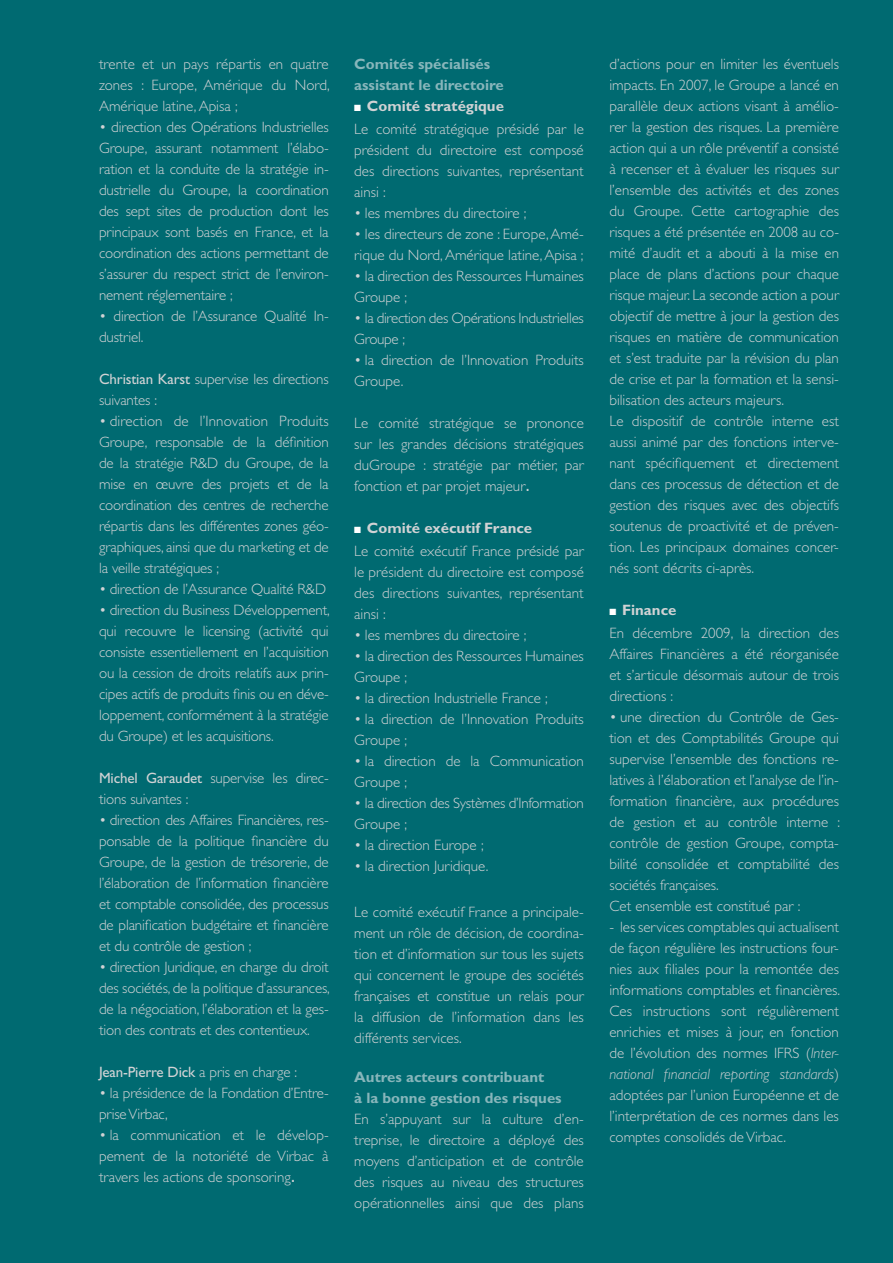
<style>
.page{position:relative;width:893px;height:1263px;background:#006a71}
.page>*{position:absolute;margin:0;border:0;box-sizing:border-box;transform-origin:0 0}
.t1{font:300 15px/21px "Gill Sans";color:#d1d2d4}
.t2{font:300 15px/21px "Gill Sans";letter-spacing:-.02em;color:#d1d2d4}
.t3{font:700 15px/21px "Gill Sans";color:#88b6bb}
.t4{font:15px "Gill Sans";letter-spacing:-.01em;color:#d1d2d4}
.s1{font-weight:400}
.s2{font-weight:300}
.s3{font-family:"Tahoma";font-weight:400}
.s4{color:#fff}
.s5{font-weight:700}
.s6{font-weight:700;color:#88b6bb}
.s7{font-style:italic}
</style>
<div class="page">
<p class="t1" style="left:99px;top:54px;width:232px;text-align:justify">trente et un pays répartis en quatre zones : Europe, Amérique du Nord, Amérique latine, Apisa ;</p>
<p class="t1" style="left:99px;top:117px;width:231px;text-align:justify">• direction des Opérations Industrielles Groupe, assurant notamment l’élabo&shy;ration et la conduite de la stratégie in&shy;dustrielle du Groupe, la coordination des sept sites de production dont les principaux sont basés en France, et la coordination des actions permettant de s’assurer du respect strict de l’environ&shy;nement réglementaire ;</p>
<p class="t1" style="left:99px;top:306px;width:231px">• direction de l’Assurance Qualité In&shy;dustriel.</p>
<p class="t1" style="left:99px;top:369px;width:231px"><span class="s1">Christian Karst</span> supervise les directions suivantes :</p>
<p class="t1" style="left:99px;top:411px;width:231px;text-align:justify">• direction de l’Innovation Produits Groupe, responsable de la définition de la stratégie R&amp;D du Groupe, de la mise en œuvre des projets et de la coordination des centres de recherche répartis dans les différentes zones géo&shy;graphiques, ainsi que du marketing et de la veille stratégiques ;</p>
<p class="t1" style="left:99px;top:579px;width:229px">• direction de l’Assurance Qualité R&amp;D</p>
<p class="t1" style="left:99px;top:600px;width:232px;text-align:justify">• direction du Business Développement, qui recouvre le licensing (activité qui consiste essentiellement en l’acquisition ou la cession de droits relatifs aux prin&shy;cipes actifs de produits finis ou en déve&shy;loppement, conformément à la stratégie du Groupe) et les acquisitions.</p>
<p class="t1" style="left:99px;top:768px;width:231px"><span class="s1">Michel Garaudet</span> supervise les direc&shy;tions suivantes :</p>
<p class="t1" style="left:99px;top:810px;width:231px;text-align:justify">• direction des Affaires Financières, res&shy;ponsable de la politique financière du Groupe, de la gestion de trésorerie, de l’élaboration de l’information financière et comptable consolidée, des processus de planification budgétaire et financière et du contrôle de gestion ;</p>
<p class="t1" style="left:99px;top:957px;width:232px;text-align:justify">• direction Juridique, en charge du droit des sociétés, de la politique d’assurances, de la négociation, l’élaboration et la ges&shy;tion des contrats et des contentieux.</p>
<p class="t4" style="left:99px;top:1064px;width:200px">Jean-Pierre Dick <span class="s2">a pris en charge :</span></p>
<p class="t1" style="left:99px;top:1083px;width:231px">• la présidence de la Fondation d’Entre&shy;prise Virbac,</p>
<p class="t1" style="left:99px;top:1125px;width:231px;text-align:justify">• la communication et le dévelop&shy;pement de la notoriété de Virbac à travers les actions de sponsoring<span class="s3">.</span></p>
<p class="t3" style="left:354px;top:53px;width:151px">Comités spécialisés assistant le directoire</p>
<p class="t1" style="left:354px;top:95px;width:231px;line-height:23.1px"><span class="s4">■</span> <span class="s5">Comité stratégique<br></span>Le comité stratégique présidé par le</p>
<p class="t1" style="left:354px;top:140px;width:231px;text-align:justify">président du directoire est composé des directions suivantes, représentant ainsi :</p>
<p class="t1" style="left:354px;top:203px;width:174px">• les membres du directoire ;</p>
<p class="t1" style="left:354px;top:224px;width:231px">• les directeurs de zone : Europe, Amé&shy;rique du Nord, Amérique latine, Apisa ;</p>
<p class="t1" style="left:354px;top:266px;width:231px">• la direction des Ressources Humaines<br>Groupe ;</p>
<p class="t2" style="left:354px;top:308px;width:231px">• la direction des Opérations Industrielles<br>Groupe ;</p>
<p class="t1" style="left:354px;top:350px;width:231px">• la direction de l’Innovation Produits<br>Groupe.</p>
<p class="t1" style="left:354px;top:413px;width:231px;text-align:justify">Le comité stratégique se prononce sur les grandes décisions stratégiques duGroupe : stratégie par métier, par fonction et par projet majeur<span class="s3">.</span></p>
<p class="t1" style="left:354px;top:516px;width:231px;line-height:23.1px"><span class="s4">■</span> <span class="s5">Comité exécutif France<br></span>Le comité exécutif France présidé par</p>
<p class="t1" style="left:354px;top:561px;width:231px;text-align:justify">le président du directoire est composé des directions suivantes, représentant ainsi :</p>
<p class="t1" style="left:354px;top:624px;width:174px">• les membres du directoire ;</p>
<p class="t1" style="left:354px;top:645px;width:231px">• la direction des Ressources Humaines<br>Groupe ;</p>
<p class="t1" style="left:354px;top:687px;width:195px">• la direction Industrielle France ;</p>
<p class="t1" style="left:354px;top:708px;width:231px">• la direction de l’Innovation Produits<br>Groupe ;</p>
<p class="t1" style="left:354px;top:750px;width:231px">• la direction de la Communication<br>Groupe ;</p>
<p class="t2" style="left:354px;top:792px;width:231px">• la direction des Systèmes d’Information<br>Groupe ;</p>
<p class="t1" style="left:354px;top:834px;width:131px">• la direction Europe ;</p>
<p class="t1" style="left:354px;top:855px;width:136px">• la direction Juridique.</p>
<p class="t1" style="left:354px;top:902px;width:231px;text-align:justify">Le comité exécutif France a principale&shy;ment un rôle de décision, de coordina&shy;tion et d’information sur tous les sujets qui concernent le groupe des sociétés françaises et constitue un relais pour la diffusion de l’information dans les différents services.</p>
<p class="t1" style="left:354px;top:1067px;width:231px"><span class="s6">Autres acteurs contribuant<br>à la bonne gestion des risques<br></span>En s’appuyant sur la culture d’en&shy;treprise, le directoire a déployé des moyens d’anticipation et de contrôle des risques au niveau des structures opérationnelles ainsi que des plans</p>
<p class="t1" style="left:609px;top:54px;width:231px">d’actions pour en limiter les éventuels impacts. En 2007, le Groupe a lancé en parallèle deux actions visant à amélio&shy;rer la gestion des risques. La première action qui a un rôle préventif a consisté à recenser et à évaluer les risques sur l’ensemble des activités et des zones du Groupe. Cette cartographie des risques a été présentée en 2008 au co&shy;mité d’audit et a abouti à la mise en place de plans d’actions pour chaque risque majeur. La seconde action a pour objectif de mettre à jour la gestion des risques en matière de communication et s’est traduite par la révision du plan de crise et par la formation et la sensi&shy;bilisation des acteurs majeurs.<br>Le dispositif de contrôle interne est aussi animé par des fonctions interve&shy;nant spécifiquement et directement dans ces processus de détection et de gestion des risques avec des objectifs soutenus de proactivité et de préven&shy;tion. Les principaux domaines concer&shy;nés sont décrits ci-après.</p>
<p class="t1" style="left:609px;top:599px;width:231px;line-height:23.1px"><span class="s4">■</span> <span class="s5">Finance<br></span>En décembre 2009, la direction des</p>
<p class="t1" style="left:609px;top:644px;width:231px;text-align:justify">Affaires Financières a été réorganisée et s’articule désormais autour de trois directions :</p>
<p class="t1" style="left:609px;top:707px;width:232px">• une direction du Contrôle de Ges&shy;tion et des Comptabilités Groupe qui supervise l’ensemble des fonctions re&shy;latives à l’élaboration et l’analyse de l’in&shy;formation financière, aux procédures de gestion et au contrôle interne : contrôle de gestion Groupe, compta&shy;bilité consolidée et comptabilité des sociétés françaises.<br>Cet ensemble est constitué par :</p>
<p class="t1" style="left:609px;top:917px;width:232px;text-align:justify">- les services comptables qui actualisent de façon régulière les instructions four&shy;nies aux filiales pour la remontée des informations comptables et financières.<br>Ces instructions sont régulièrement enrichies et mises à jour, en fonction de l’évolution des normes IFRS (<span class="s7">Inter&shy;national financial reporting standards</span>) adoptées par l’union Européenne et de l’interprétation de ces normes dans les comptes consolidés de Virbac.</p>
</div>
